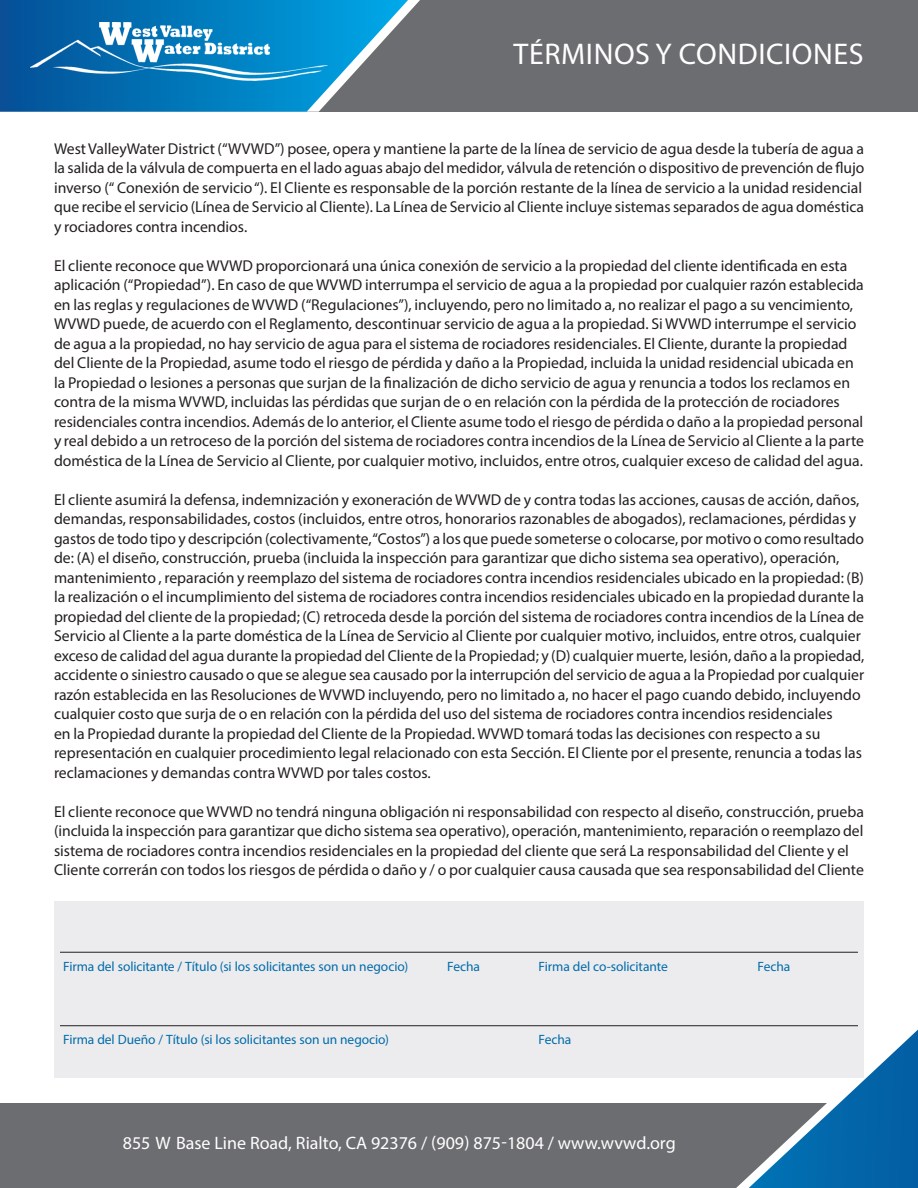
<style>
.page{position:relative;width:918px;height:1188px;background:#fff}
.page>*{position:absolute;margin:0;border:0;box-sizing:border-box;transform-origin:0 0}
.t1{font:30px "Myriad Pro";letter-spacing:.02em;color:#fff}
.t2{font:18px "Myriad Pro";color:#fff}
.t3{font:15.75px "Myriad Pro";color:#231f20}
.t4{font:13.5px "Myriad Pro";letter-spacing:-.005em;color:#006caa}
</style>
<div class="page">
<div style="left:0;top:1104px;width:918px;height:84px;background:#6c6d70"></div>
<svg style="left:710px;top:1029px;width:208px;height:159px"></svg>
<div style="left:0;top:0;width:918px;height:111px;background:#6c6d70"></div>
<svg style="left:0;top:0;width:408px;height:112px"></svg>
<img style="left:30px;top:22px;width:298px;height:59px">
<div style="left:54px;top:901px;width:810px;height:176px;background:#ececee"></div>
<hr style="left:60px;top:952px;width:798px;height:1px;background:#231f20">
<hr style="left:60px;top:1025px;width:798px;height:1px;background:#231f20">
<p class="t1" style="left:514px;top:35px;width:352px">TÉRMINOS Y CONDICIONES</p>
<p class="t3" style="left:54px;top:139px;width:812px">West ValleyWater District (“WVWD”) posee, opera y mantiene la parte de la línea de servicio de agua desde la tubería de agua a</p>
<p class="t3" style="left:54px;top:158px;width:812px">la salida de la válvula de compuerta en el lado aguas abajo del medidor, válvula de retención o dispositivo de prevención de flujo</p>
<p class="t3" style="left:54px;top:178px;width:810px">inverso (“ Conexión de servicio “). El Cliente es responsable de la porción restante de la línea de servicio a la unidad residencial</p>
<p class="t3" style="left:54px;top:197px;width:812px">que recibe el servicio (Línea de Servicio al Cliente). La Línea de Servicio al Cliente incluye sistemas separados de agua doméstica</p>
<p class="t3" style="left:54px;top:217px;width:195px">y rociadores contra incendios.</p>
<p class="t3" style="left:54px;top:256px;width:795px">El cliente reconoce que WVWD proporcionará una única conexión de servicio a la propiedad del cliente identificada en esta</p>
<p class="t3" style="left:54px;top:275px;width:811px">aplicación (“Propiedad”). En caso de que WVWD interrumpa el servicio de agua a la propiedad por cualquier razón establecida</p>
<p class="t3" style="left:54px;top:295px;width:800px">en las reglas y regulaciones de WVWD (“Regulaciones”), incluyendo, pero no limitado a, no realizar el pago a su vencimiento,</p>
<p class="t3" style="left:54px;top:314px;width:804px">WVWD puede, de acuerdo con el Reglamento, descontinuar servicio de agua a la propiedad. Si WVWD interrumpe el servicio</p>
<p class="t3" style="left:54px;top:334px;width:795px">de agua a la propiedad, no hay servicio de agua para el sistema de rociadores residenciales. El Cliente, durante la propiedad</p>
<p class="t3" style="left:54px;top:353px;width:801px">del Cliente de la Propiedad, asume todo el riesgo de pérdida y daño a la Propiedad, incluida la unidad residencial ubicada en</p>
<p class="t3" style="left:54px;top:373px;width:798px">la Propiedad o lesiones a personas que surjan de la finalización de dicho servicio de agua y renuncia a todos los reclamos en</p>
<p class="t3" style="left:54px;top:392px;width:787px">contra de la misma WVWD, incluidas las pérdidas que surjan de o en relación con la pérdida de la protección de rociadores</p>
<p class="t3" style="left:54px;top:412px;width:811px">residenciales contra incendios. Además de lo anterior, el Cliente asume todo el riesgo de pérdida o daño a la propiedad personal</p>
<p class="t3" style="left:54px;top:431px;width:812px">y real debido a un retroceso de la porción del sistema de rociadores contra incendios de la Línea de Servicio al Cliente a la parte</p>
<p class="t3" style="left:54px;top:451px;width:810px">doméstica de la Línea de Servicio al Cliente, por cualquier motivo, incluidos, entre otros, cualquier exceso de calidad del agua.</p>
<p class="t3" style="left:54px;top:490px;width:807px">El cliente asumirá la defensa, indemnización y exoneración de WVWD de y contra todas las acciones, causas de acción, daños,</p>
<p class="t3" style="left:54px;top:509px;width:804px">demandas, responsabilidades, costos (incluidos, entre otros, honorarios razonables de abogados), reclamaciones, pérdidas y</p>
<p class="t3" style="left:54px;top:529px;width:812px">gastos de todo tipo y descripción (colectivamente, “Costos”) a los que puede someterse o colocarse, por motivo o como resultado</p>
<p class="t3" style="left:54px;top:548px;width:787px">de: (A) el diseño, construcción, prueba (incluida la inspección para garantizar que dicho sistema sea operativo), operación,</p>
<p class="t3" style="left:54px;top:568px;width:812px">mantenimiento , reparación y reemplazo del sistema de rociadores contra incendios residenciales ubicado en la propiedad: (B)</p>
<p class="t3" style="left:54px;top:587px;width:811px">la realización o el incumplimiento del sistema de rociadores contra incendios residenciales ubicado en la propiedad durante la</p>
<p class="t3" style="left:54px;top:607px;width:812px">propiedad del cliente de la propiedad; (C) retroceda desde la porción del sistema de rociadores contra incendios de la Línea de</p>
<p class="t3" style="left:54px;top:626px;width:808px">Servicio al Cliente a la parte doméstica de la Línea de Servicio al Cliente por cualquier motivo, incluidos, entre otros, cualquier</p>
<p class="t3" style="left:54px;top:646px;width:812px">exceso de calidad del agua durante la propiedad del Cliente de la Propiedad; y (D) cualquier muerte, lesión, daño a la propiedad,</p>
<p class="t3" style="left:54px;top:665px;width:812px">accidente o siniestro causado o que se alegue sea causado por la interrupción del servicio de agua a la Propiedad por cualquier</p>
<p class="t3" style="left:54px;top:685px;width:808px">razón establecida en las Resoluciones de WVWD incluyendo, pero no limitado a, no hacer el pago cuando debido, incluyendo</p>
<p class="t3" style="left:54px;top:704px;width:780px">cualquier costo que surja de o en relación con la pérdida del uso del sistema de rociadores contra incendios residenciales</p>
<p class="t3" style="left:54px;top:724px;width:768px">en la Propiedad durante la propiedad del Cliente de la Propiedad. WVWD tomará todas las decisiones con respecto a su</p>
<p class="t3" style="left:54px;top:743px;width:810px">representación en cualquier procedimiento legal relacionado con esta Sección. El Cliente por el presente, renuncia a todas las</p>
<p class="t3" style="left:54px;top:763px;width:378px">reclamaciones y demandas contra WVWD por tales costos.</p>
<p class="t3" style="left:54px;top:802px;width:812px">El cliente reconoce que WVWD no tendrá ninguna obligación ni responsabilidad con respecto al diseño, construcción, prueba</p>
<p class="t3" style="left:54px;top:821px;width:811px">(incluida la inspección para garantizar que dicho sistema sea operativo), operación, mantenimiento, reparación o reemplazo del</p>
<p class="t3" style="left:54px;top:841px;width:797px">sistema de rociadores contra incendios residenciales en la propiedad del cliente que será La responsabilidad del Cliente y el</p>
<p class="t3" style="left:54px;top:860px;width:811px">Cliente correrán con todos los riesgos de pérdida o daño y / o por cualquier causa causada que sea responsabilidad del Cliente</p>
<p class="t4" style="left:63px;top:958px;width:347px">Firma del solicitante / Título (si los solicitantes son un negocio)</p>
<p class="t4" style="left:447px;top:958px;width:34px">Fecha</p>
<p class="t4" style="left:539px;top:958px;width:131px">Firma del co-solicitante</p>
<p class="t4" style="left:758px;top:958px;width:34px">Fecha</p>
<p class="t4" style="left:63px;top:1031px;width:328px">Firma del Dueño / Título (si los solicitantes son un negocio)</p>
<p class="t4" style="left:538px;top:1031px;width:34px">Fecha</p>
<p class="t2" style="left:123px;top:1131px;width:554px">855 W Base Line Road, Rialto, CA 92376 / (909) 875-1804 / www.wvwd.org</p>
</div>
